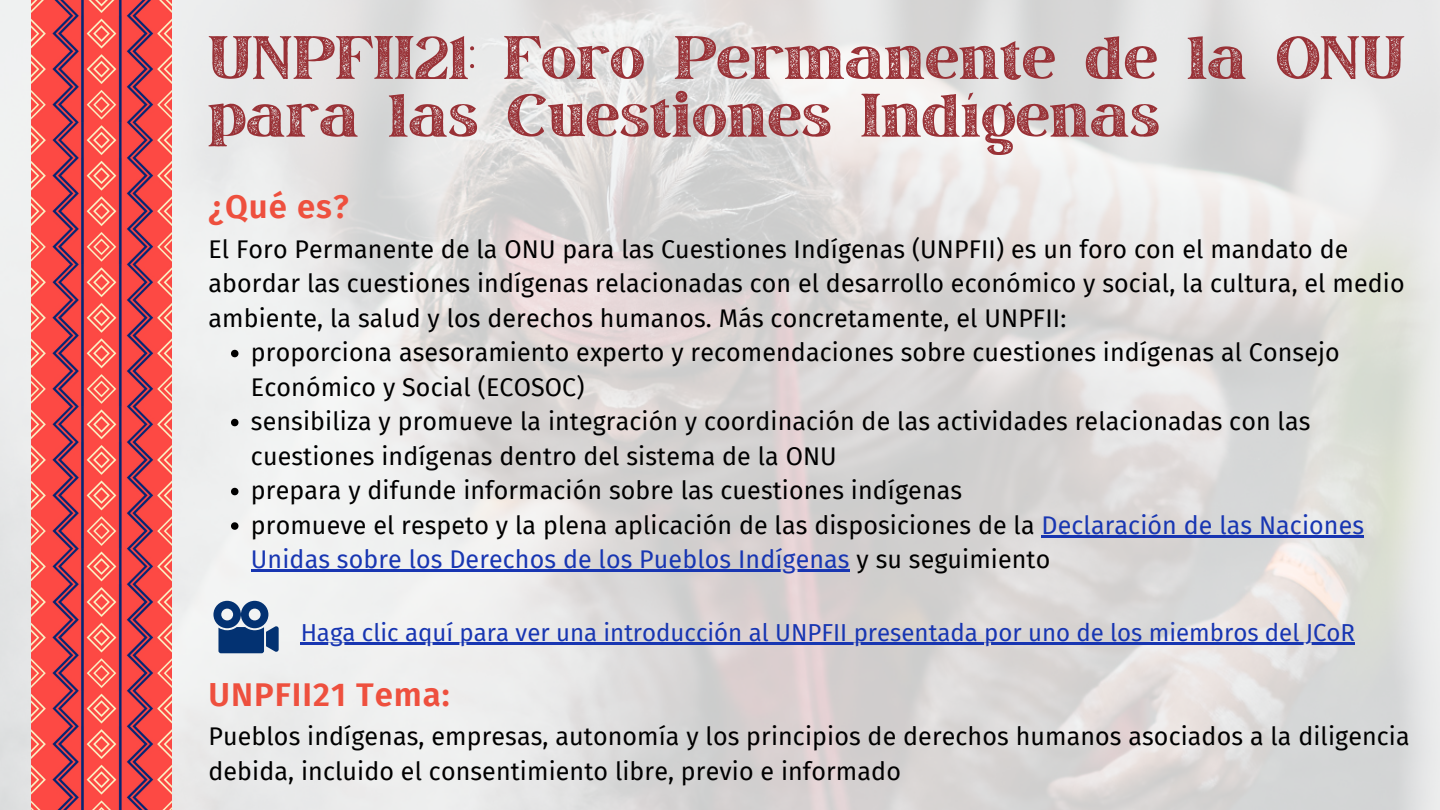
<style>
.page{position:relative;width:1440px;height:810px;background:#fff}
.page>*{position:absolute;margin:0;border:0;box-sizing:border-box;transform-origin:0 0}
.t1{font:73px/57.8px "March Rough";color:#993136}
.t2{font:600 33px "Fira Sans";letter-spacing:.03em;color:#ee503e}
.t3{font:25px/34.5px "Fira Sans";letter-spacing:.005em;color:#000}
.t4{font:24px "Fira Sans";color:#1836b2}
.s1{color:#1836b2}
</style>
<div class="page">
<img style="left:0;top:0;width:1440px;height:810px">
<img style="left:31px;top:0;width:140px;height:810px">
<svg style="left:213px;top:601px;width:66px;height:52px"></svg>
<svg style="left:231px;top:350px;width:7px;height:7px"></svg>
<svg style="left:231px;top:419px;width:7px;height:7px"></svg>
<svg style="left:231px;top:488px;width:7px;height:7px"></svg>
<svg style="left:231px;top:522px;width:7px;height:8px"></svg>
<hr style="left:1042px;top:535px;width:322px;height:2px;background:#1836b2">
<hr style="left:251px;top:570px;width:599px;height:2px;background:#1836b2">
<hr style="left:301px;top:643px;width:1054px;height:2px;background:#1836b2">
<p class="t1" style="left:208px;top:32px;width:1199px">UNPFII21: Foro Permanente de la ONU para las Cuestiones Indígenas</p>
<p class="t2" style="left:208px;top:187px;width:142px">¿Qué es?</p>
<p class="t3" style="left:208px;top:232px;width:1198px">El Foro Permanente de la ONU para las Cuestiones Indígenas (UNPFII) es un foro con el mandato de abordar las cuestiones indígenas relacionadas con el desarrollo económico y social, la cultura, el medio ambiente, la salud y los derechos humanos. Más concretamente, el UNPFII:</p>
<p class="t3" style="left:251px;top:335px;width:1090px">proporciona asesoramiento experto y recomendaciones sobre cuestiones indígenas al Consejo<br>Económico y Social (ECOSOC)</p>
<p class="t3" style="left:251px;top:404px;width:1061px">sensibiliza y promueve la integración y coordinación de las actividades relacionadas con las cuestiones indígenas dentro del sistema de la ONU</p>
<p class="t3" style="left:251px;top:473px;width:713px">prepara y difunde información sobre las cuestiones indígenas</p>
<p class="t3" style="left:251px;top:508px;width:1115px">promueve el respeto y la plena aplicación de las disposiciones de la <span class="s1">Declaración de las Naciones<br>Unidas sobre los Derechos de los Pueblos Indígenas</span> y su seguimiento</p>
<p class="t4" style="left:301px;top:619px;width:1056px">Haga clic aquí para ver una introducción al UNPFII presentada por uno de los miembros del JCoR</p>
<p class="t2" style="left:208px;top:675px;width:243px">UNPFII21 Tema:</p>
<p class="t3" style="left:208px;top:720px;width:1203px">Pueblos indígenas, empresas, autonomía y los principios de derechos humanos asociados a la diligencia debida, incluido el consentimiento libre, previo e informado</p>
</div>
